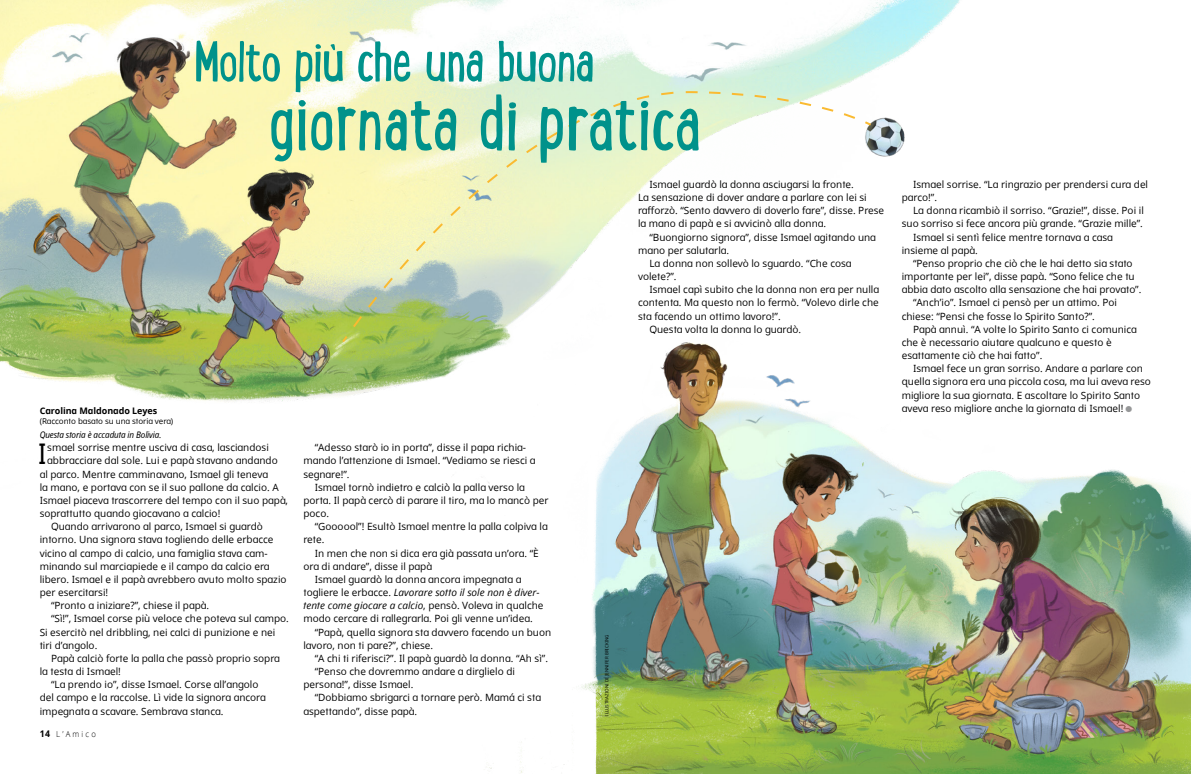
<style>
.page{position:relative;width:1191px;height:774px;background:#fff}
.page>*{position:absolute;margin:0;border:0;box-sizing:border-box;transform-origin:0 0}
.h1_Lunchbox{font:84.1px "Lunch Box";letter-spacing:-.03em;color:#00928b}
.h1_Lunchbox-2{font:62.4px "Lunch Box";letter-spacing:-.04em;color:#00928b}
.p1_first{font:28.4px "Dots Solidlds Lat";color:#000}
.p1{font:10px/13.2px "Dots Solidlds Lat";color:#000}
.p1_first-2{font:10px "Dots Solidlds Lat";color:#000}
.p1_bio{font:italic 9px "Dots Solid Condlds Lat";letter-spacing:-.01em;color:#000}
.p1_author-name{font:700 9px "Dots Solidlds Lat";letter-spacing:-.005em;color:#000}
.t1{font:300 8.2px "Dots Solidlds Lat";letter-spacing:.28em;color:#000;scale:.95 1}
.p1_author-role{font:8px "Dots Solidlds Lat";letter-spacing:-.005em;color:#000}
.t2{font:4.5px "Dots Solidlds Lat";color:#000}
.s1{font-weight:700;font-size:9.2px}
.s2{font-style:italic}
.s3{font-family:"Ding P Ilds Dpi";font-size:8.5px;color:#969798}
</style>
<div class="page">
<img style="left:0;top:0;width:1191px;height:774px">
<svg style="left:341px;top:90px;width:531px;height:254px"></svg>
<p class="h1_Lunchbox-2" style="left:193px;top:17px;width:403px">Molto più che una buona</p>
<p class="h1_Lunchbox" style="left:268px;top:64px;width:436px">giornata di pratica</p>
<p class="p1_author-name" style="left:40px;top:404px;width:119px">Carolina Maldonado Leyes</p>
<p class="p1_author-role" style="left:40px;top:416px;width:135px">(Racconto basato su una storia vera)</p>
<p class="p1_bio" style="left:40px;top:428px;width:123px">Questa storia è accaduta in Bolivia.</p>
<p class="p1_first" style="left:38px;top:433px;width:11px">I</p>
<p class="p1_first-2" style="left:47px;top:440px;width:223px">smael sorrise mentre usciva di casa, lasciandosi</p>
<p class="p1_first-2" style="left:47px;top:453px;width:232px">abbracciare dal sole. Lui e papà stavano andando</p>
<p class="p1_first-2" style="left:40px;top:467px;width:230px">al parco. Mentre camminavano, Ismael gli teneva</p>
<p class="p1_first-2" style="left:40px;top:480px;width:240px">la mano, e portava con se il suo pallone da calcio. A</p>
<p class="p1_first-2" style="left:40px;top:493px;width:250px">Ismael piaceva trascorrere del tempo con il suo papà,</p>
<p class="p1_first-2" style="left:40px;top:506px;width:182px">soprattutto quando giocavano a calcio!</p>
<p class="p1" style="left:40px;top:520px;width:248px;text-indent:11px">Quando arrivarono al parco, Ismael si guardò intorno. Una signora stava togliendo delle erbacce vicino al campo di calcio, una famiglia stava cam&shy;minando sul marciapiede e il campo da calcio era libero. Ismael e il papà avrebbero avuto molto spazio per esercitarsi!</p>
<p class="p1" style="left:51px;top:599px;width:160px">“Pronto a iniziare?”, chiese il papà.</p>
<p class="p1" style="left:40px;top:612px;width:251px;text-indent:11px">“Sì!”, Ismael corse più veloce che poteva sul campo.<br>Si esercitò nel dribbling, nei calci di punizione e nei tiri d’angolo.</p>
<p class="p1" style="left:40px;top:652px;width:242px;text-indent:11px">Papà calciò forte la palla che passò proprio sopra la testa di Ismael!</p>
<p class="p1" style="left:40px;top:678px;width:228px;text-indent:11px">“La prendo io”, disse Ismael. Corse all’angolo del campo e la raccolse. Lì vide la signora ancora impegnata a scavare. Sembrava stanca.</p>
<p class="t1" style="left:40px;top:728px;width:61px"><span class="s1">14</span> L’Amico</p>
<p class="p1" style="left:303px;top:441px;width:234px;text-indent:11px">“Adesso starò io in porta”, disse il papa richia&shy;mando l’attenzione di Ismael. “Vediamo se riesci a segnare!”.</p>
<p class="p1" style="left:303px;top:480px;width:246px;text-indent:11px">Ismael tornò indietro e calciò la palla verso la porta. Il papà cercò di parare il tiro, ma lo mancò per poco.</p>
<p class="p1" style="left:303px;top:520px;width:246px;text-indent:11px">“Goooool”! Esultò Ismael mentre la palla colpiva la rete.</p>
<p class="p1" style="left:303px;top:546px;width:237px;text-indent:11px">In men che non si dica era già passata un’ora. “È ora di andare”, disse il papà</p>
<p class="p1" style="left:303px;top:573px;width:242px;text-indent:11px">Ismael guardò la donna ancora impegnata a togliere le erbacce. <span class="s2">Lavorare sotto il sole non è diver&shy;tente come giocare a calcio</span>, pensò. Voleva in qualche modo cercare di rallegrarla. Poi gli venne un’idea.</p>
<p class="p1" style="left:303px;top:625px;width:249px;text-indent:11px">“Papà, quella signora sta davvero facendo un buon lavoro, non ti pare?”, chiese.</p>
<p class="p1" style="left:315px;top:652px;width:235px">“A chi ti riferisci?”. Il papà guardò la donna. “Ah sì”.</p>
<p class="p1" style="left:303px;top:665px;width:213px;text-indent:11px">“Penso che dovremmo andare a dirglielo di persona!”, disse Ismael.</p>
<p class="p1" style="left:303px;top:691px;width:239px;text-indent:11px">“Dobbiamo sbrigarci a tornare però. Mamá ci sta aspettando”, disse papà.</p>
<p class="p1" style="left:638px;top:178px;width:248px;text-indent:11px">Ismael guardò la donna asciugarsi la fronte.<br>La sensazione di dover andare a parlare con lei si rafforzò. “Sento davvero di doverlo fare”, disse. Prese la mano di papà e si avvicinò alla donna.</p>
<p class="p1" style="left:638px;top:230px;width:239px;text-indent:11px">“Buongiorno signora”, disse Ismael agitando una mano per salutarla.</p>
<p class="p1" style="left:638px;top:257px;width:215px;text-indent:11px">La donna non sollevò lo sguardo. “Che cosa volete?”.</p>
<p class="p1" style="left:638px;top:283px;width:243px;text-align:justify;text-indent:11px">Ismael capì subito che la donna non era per nulla contenta. Ma questo non lo fermò. “Volevo dirle che sta facendo un ottimo lavoro!”.</p>
<p class="p1" style="left:649px;top:322px;width:153px">Questa volta la donna lo guardò.</p>
<p class="t2" style="left:603px;top:716px;width:83px;rotate:-90deg">ILLUSTRAZIONI DI JENNIFER BRICKING</p>
<p class="p1" style="left:901px;top:178px;width:248px;text-indent:11px">Ismael sorrise. “La ringrazio per prendersi cura del parco!”.</p>
<p class="p1" style="left:901px;top:204px;width:244px;text-align:right">La donna ricambiò il sorriso. “Grazie!”, disse. Poi il suo sorriso si fece ancora più grande. “Grazie mille”.</p>
<p class="p1" style="left:901px;top:230px;width:213px;text-indent:11px">Ismael si sentì felice mentre tornava a casa insieme al papà.</p>
<p class="p1" style="left:901px;top:257px;width:241px;text-indent:11px">“Penso proprio che ciò che le hai detto sia stato importante per lei”, disse papà. “Sono felice che tu abbia dato ascolto alla sensazione che hai provato”.</p>
<p class="p1" style="left:901px;top:296px;width:217px;text-indent:11px">“Anch’io”. Ismael ci pensò per un attimo. Poi chiese: “Pensi che fosse lo Spirito Santo?”.</p>
<p class="p1" style="left:901px;top:322px;width:237px;text-indent:11px">Papà annuì. “A volte lo Spirito Santo ci comunica che è necessario aiutare qualcuno e questo è esattamente ciò che hai fatto”.</p>
<p class="p1" style="left:901px;top:362px;width:251px;text-indent:11px">Ismael fece un gran sorriso. Andare a parlare con quella signora era una piccola cosa, ma lui aveva reso migliore la sua giornata. E ascoltare lo Spirito Santo aveva reso migliore anche la giornata di Ismael! <span class="s3">●</span></p>
</div>
